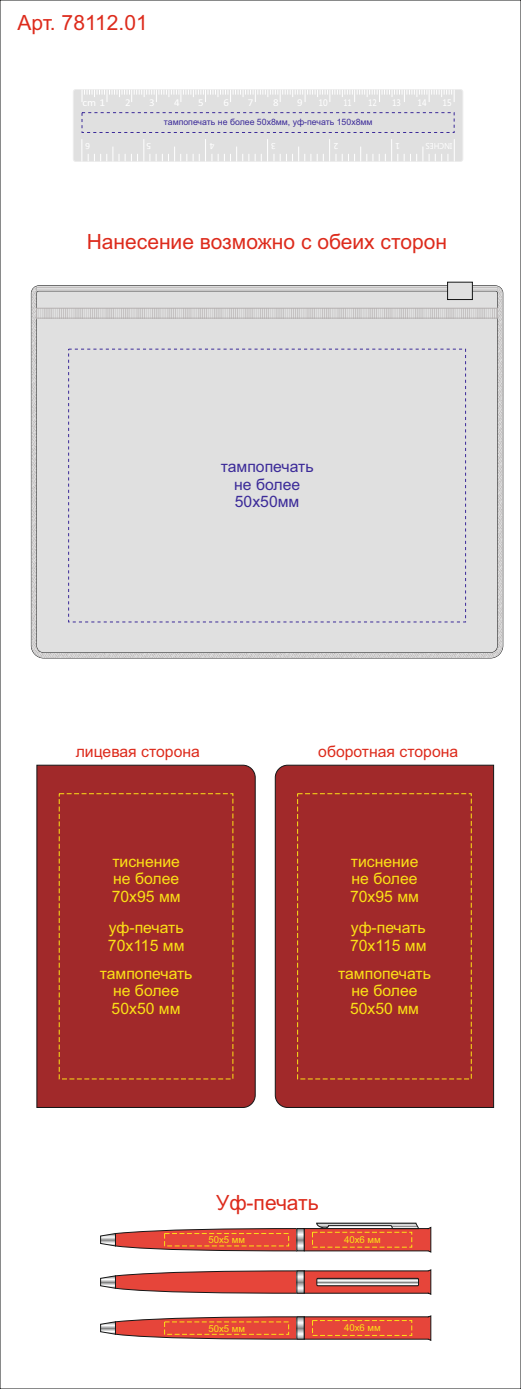
<style>
.page{position:relative;width:521px;height:1389px;background:#fff}
.page>*{position:absolute;margin:0;border:0;box-sizing:border-box;transform-origin:0 0}
.t1{font:21px "Arial";color:#dd2b1c}
.t2{font:15.75px/17.6px "Arial";color:#fbe116;text-align:justify}
.t3{font:15.75px "Arial";color:#dd2b1c}
.t4{font:15.75px/17.6px "Arial";color:#3c2b99;text-align:center}
.t5{font:10.5px "Calibri";color:#fff;scale:1.04 1}
.t6{font:10.5px "Calibri";color:#fff;scale:.87 1}
.t7{font:10.5px "Calibri";color:#fff;scale:.84 1}
.t8{font:10.5px "Calibri";color:#fff;scale:1.07 1}
.t9{font:10.5px "Calibri";color:#fff;scale:.78 1}
.t10{font:9.62px "Arial";color:#fbe116}
.t11{font:9.62px "Calibri";color:#fff}
.t12{font:8.75px "Arial";color:#3c2b99}
</style>
<div class="page">
<div style="left:73px;top:89px;width:390px;height:73px;background:#e0e0e0;border:1px solid #ececec;border-radius:2px"></div>
<svg style="left:82px;top:90px;width:373px;height:12px"></svg>
<svg style="left:448px;top:139px;width:7px;height:22px"></svg>
<svg style="left:423px;top:147px;width:19px;height:14px"></svg>
<svg style="left:404px;top:154px;width:13px;height:7px"></svg>
<svg style="left:373px;top:139px;width:25px;height:22px"></svg>
<svg style="left:336px;top:147px;width:31px;height:14px"></svg>
<svg style="left:311px;top:139px;width:19px;height:22px"></svg>
<svg style="left:274px;top:147px;width:31px;height:14px"></svg>
<svg style="left:249px;top:139px;width:19px;height:22px"></svg>
<svg style="left:212px;top:147px;width:31px;height:14px"></svg>
<svg style="left:187px;top:139px;width:19px;height:22px"></svg>
<svg style="left:144px;top:146px;width:37px;height:15px"></svg>
<svg style="left:107px;top:147px;width:31px;height:14px"></svg>
<svg style="left:82px;top:140px;width:19px;height:21px"></svg>
<div style="left:82px;top:112px;width:372px;height:21px;border:1px dashed #3c2b99"></div>
<div style="left:31px;top:286px;width:472px;height:372px;background:#e0e0e0"></div>
<img style="left:38px;top:310px;width:458px;height:6px">
<div style="left:36px;top:308px;width:462px;height:10px;border:1px solid #b5b1b1"></div>
<svg style="left:36px;top:282px;width:462px;height:18px"></svg>
<div style="left:36px;top:765px;width:220px;height:343px;background:#a1292a"></div>
<div style="left:275px;top:765px;width:219px;height:343px;background:#a1292a"></div>
<svg style="left:100px;top:1228px;width:197px;height:23px;background:#d36258"></svg>
<svg style="left:299px;top:1230px;width:3px;height:19px"></svg>
<svg style="left:304px;top:1223px;width:127px;height:30px;background:#cb6459"></svg>
<svg style="left:100px;top:1270px;width:197px;height:24px;background:#d6635b"></svg>
<svg style="left:299px;top:1273px;width:3px;height:18px"></svg>
<svg style="left:304px;top:1269px;width:127px;height:26px;background:#cc564e"></svg>
<svg style="left:100px;top:1316px;width:197px;height:24px"></svg>
<svg style="left:299px;top:1319px;width:3px;height:18px"></svg>
<svg style="left:304px;top:1315px;width:127px;height:26px;background:#d3554c"></svg>
<svg style="left:317px;top:1278px;width:101px;height:8px"></svg>
<div style="left:317px;top:1278px;width:102px;height:8px;border:1px solid #151616"></div>
<div style="left:164px;top:1233px;width:125px;height:13px;border:1px dashed #fbe116"></div>
<div style="left:312px;top:1232px;width:100px;height:15px;border:1px dashed #fbe116"></div>
<div style="left:164px;top:1322px;width:125px;height:13px;border:1px dashed #fbe116"></div>
<div style="left:312px;top:1320px;width:100px;height:16px;border:1px dashed #fbe116"></div>
<h1 class="t1" style="left:17px;top:15px;width:132px">Арт. 78112.01</h1>
<p class="t8" style="left:82px;top:98px;width:23px">cm 1</p>
<p class="t5" style="left:125px;top:98px;width:7px">2</p>
<p class="t5" style="left:149px;top:98px;width:7px">3</p>
<p class="t5" style="left:174px;top:98px;width:7px">4</p>
<p class="t5" style="left:198px;top:98px;width:7px">5</p>
<p class="t5" style="left:223px;top:98px;width:7px">6</p>
<p class="t5" style="left:248px;top:98px;width:7px">7</p>
<p class="t5" style="left:273px;top:98px;width:7px">8</p>
<p class="t5" style="left:297px;top:98px;width:7px">9</p>
<p class="t6" style="left:319px;top:98px;width:12px">10</p>
<p class="t9" style="left:343px;top:98px;width:12px">11</p>
<p class="t7" style="left:368px;top:98px;width:12px">12</p>
<p class="t7" style="left:392px;top:98px;width:12px">13</p>
<p class="t6" style="left:417px;top:98px;width:12px">14</p>
<p class="t6" style="left:443px;top:98px;width:12px">15</p>
<p class="t11" style="left:90px;top:150px;width:6px;rotate:-180deg">6</p>
<p class="t11" style="left:151px;top:150px;width:6px;rotate:-180deg">5</p>
<p class="t11" style="left:214px;top:150px;width:6px;rotate:-180deg">4</p>
<p class="t11" style="left:276px;top:150px;width:6px;rotate:-180deg">3</p>
<p class="t11" style="left:339px;top:150px;width:6px;rotate:-180deg">2</p>
<p class="t11" style="left:400px;top:150px;width:6px;rotate:-180deg">1</p>
<p class="t12" style="left:164px;top:118px;width:210px">тампопечать не более 50х8мм, уф-печать 150х8мм</p>
<h1 class="t1" style="left:87px;top:233px;width:362px">Нанесение возможно с обеих сторон</h1>
<p class="t4" style="left:221px;top:459px;width:94px">тампопечать не более<br>50х50мм</p>
<p class="t3" style="left:76px;top:745px;width:126px">лицевая сторона</p>
<p class="t3" style="left:318px;top:745px;width:141px">оборотная сторона</p>
<p class="t2" style="left:112px;top:854px;width:70px">тиснение не более 70х95 мм</p>
<p class="t2" style="left:108px;top:920px;width:78px">уф-печать<br>70х115 мм</p>
<p class="t2" style="left:100px;top:966px;width:94px;text-align:center">тампопечать не более<br>50х50 мм</p>
<p class="t2" style="left:350px;top:854px;width:70px">тиснение не более 70х95 мм</p>
<p class="t2" style="left:350px;top:920px;width:78px">уф-печать<br>70х115 мм</p>
<p class="t2" style="left:338px;top:966px;width:94px;text-align:center">тампопечать не более<br>50х50 мм</p>
<h1 class="t1" style="left:216px;top:1194px;width:104px">Уф-печать</h1>
<p class="t10" style="left:208px;top:1236px;width:38px">50х5 мм</p>
<p class="t10" style="left:344px;top:1236px;width:38px">40х6 мм</p>
<p class="t10" style="left:208px;top:1325px;width:38px">50х5 мм</p>
<p class="t10" style="left:344px;top:1324px;width:38px">40х6 мм</p>
</div>
